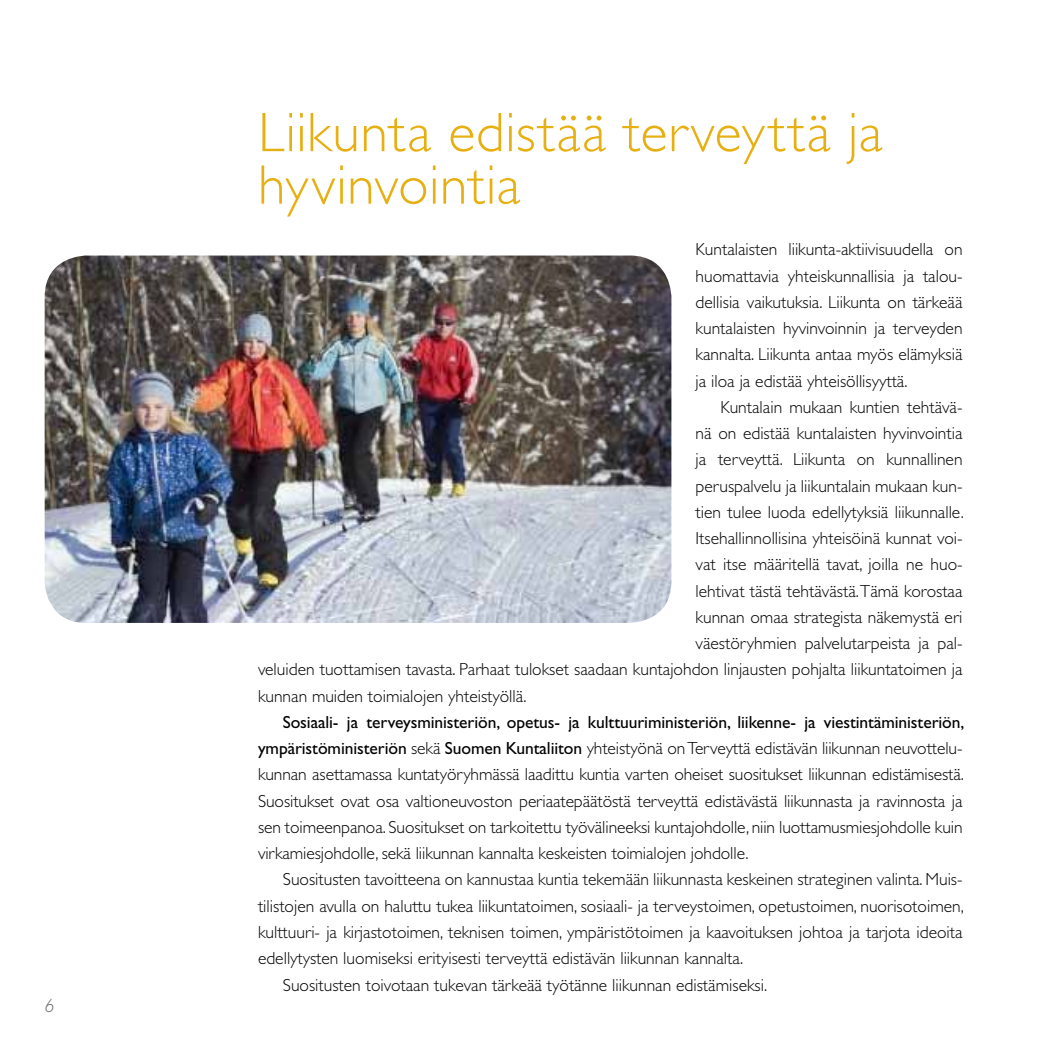
<style>
.page{position:relative;width:1042px;height:1042px;background:#fff}
.page>*{position:absolute;margin:0;border:0;box-sizing:border-box;transform-origin:0 0}
.t1{font:300 56px/52.5px "Gill Sans";letter-spacing:.01em;color:#e7b012}
.t2{font:italic 300 19.25px "Gill Sans";color:#69696b}
.t3{font:300 17.5px/26.2px "Gill Sans";color:#000;text-align:justify}
.s1{font-weight:400}
</style>
<div class="page">
<img style="left:45px;top:255px;width:626px;height:368px">
<p class="t2" style="left:45px;top:994px;width:12px">6</p>
<h1 class="t1" style="left:258px;top:107px;width:626px">Liikunta edistää terveyttä ja hyvinvointia</h1>
<p class="t3" style="left:695px;top:236px;width:268px">Kuntalaisten liikunta-aktiivisuudella on huomattavia yhteiskunnallisia ja talou&shy;dellisia vaikutuksia. Liikunta on tärkeää kuntalaisten hyvinvoinnin ja terveyden kannalta. Liikunta antaa myös elämyksiä ja iloa ja edistää yhteisöllisyyttä.</p>
<p class="t3" style="left:720px;top:394px;width:244px">Kuntalain mukaan kuntien tehtävä-</p>
<p class="t3" style="left:695px;top:420px;width:268px">nä on edistää kuntalaisten hyvinvointia</p>
<p class="t3" style="left:695px;top:446px;width:268px">ja terveyttä. Liikunta on kunnallinen</p>
<p class="t3" style="left:695px;top:473px;width:268px">peruspalvelu ja liikuntalain mukaan kun-</p>
<p class="t3" style="left:695px;top:499px;width:270px">tien tulee luoda edellytyksiä liikunnalle.</p>
<p class="t3" style="left:695px;top:525px;width:268px">Itsehallinnollisina yhteisöinä kunnat voi-</p>
<p class="t3" style="left:695px;top:551px;width:268px">vat itse määritellä tavat, joilla ne huo-</p>
<p class="t3" style="left:695px;top:578px;width:268px">lehtivat tästä tehtävästä. Tämä korostaa</p>
<p class="t3" style="left:695px;top:604px;width:268px">kunnan omaa strategista näkemystä eri</p>
<p class="t3" style="left:695px;top:630px;width:268px">väestöryhmien palvelutarpeista ja pal-</p>
<p class="t3" style="left:258px;top:656px;width:706px">veluiden tuottamisen tavasta. Parhaat tulokset saadaan kuntajohdon linjausten pohjalta liikuntatoimen ja</p>
<p class="t3" style="left:258px;top:683px;width:270px">kunnan muiden toimialojen yhteistyöllä.</p>
<p class="t3" style="left:258px;top:709px;width:708px;text-indent:25px"><span class="s1">Sosiaali- ja terveysministeriön, opetus- ja kulttuuriministeriön, liikenne- ja viestintäministeriön, ympäristöministeriön</span> sekä <span class="s1">Suomen Kuntaliiton</span> yhteistyönä on Terveyttä edistävän liikunnan neuvottelu&shy;kunnan asettamassa kuntatyöryhmässä laadittu kuntia varten oheiset suositukset liikunnan edistämisestä.<br>Suositukset ovat osa valtioneuvoston periaatepäätöstä terveyttä edistävästä liikunnasta ja ravinnosta ja sen toimeenpanoa. Suositukset on tarkoitettu työvälineeksi kuntajohdolle, niin luottamusmiesjohdolle kuin virkamiesjohdolle, sekä liikunnan kannalta keskeisten toimialojen johdolle.</p>
<p class="t3" style="left:283px;top:866px;width:681px">Suositusten tavoitteena on kannustaa kuntia tekemään liikunnasta keskeinen strateginen valinta. Muis-</p>
<p class="t3" style="left:258px;top:893px;width:707px">tilistojen avulla on haluttu tukea liikuntatoimen, sosiaali- ja terveystoimen, opetustoimen, nuorisotoimen,</p>
<p class="t3" style="left:258px;top:919px;width:706px">kulttuuri- ja kirjastotoimen, teknisen toimen, ympäristötoimen ja kaavoituksen johtoa ja tarjota ideoita</p>
<p class="t3" style="left:258px;top:945px;width:486px">edellytysten luomiseksi erityisesti terveyttä edistävän liikunnan kannalta.</p>
<p class="t3" style="left:283px;top:971px;width:486px">Suositusten toivotaan tukevan tärkeää työtänne liikunnan edistämiseksi.</p>
</div>
